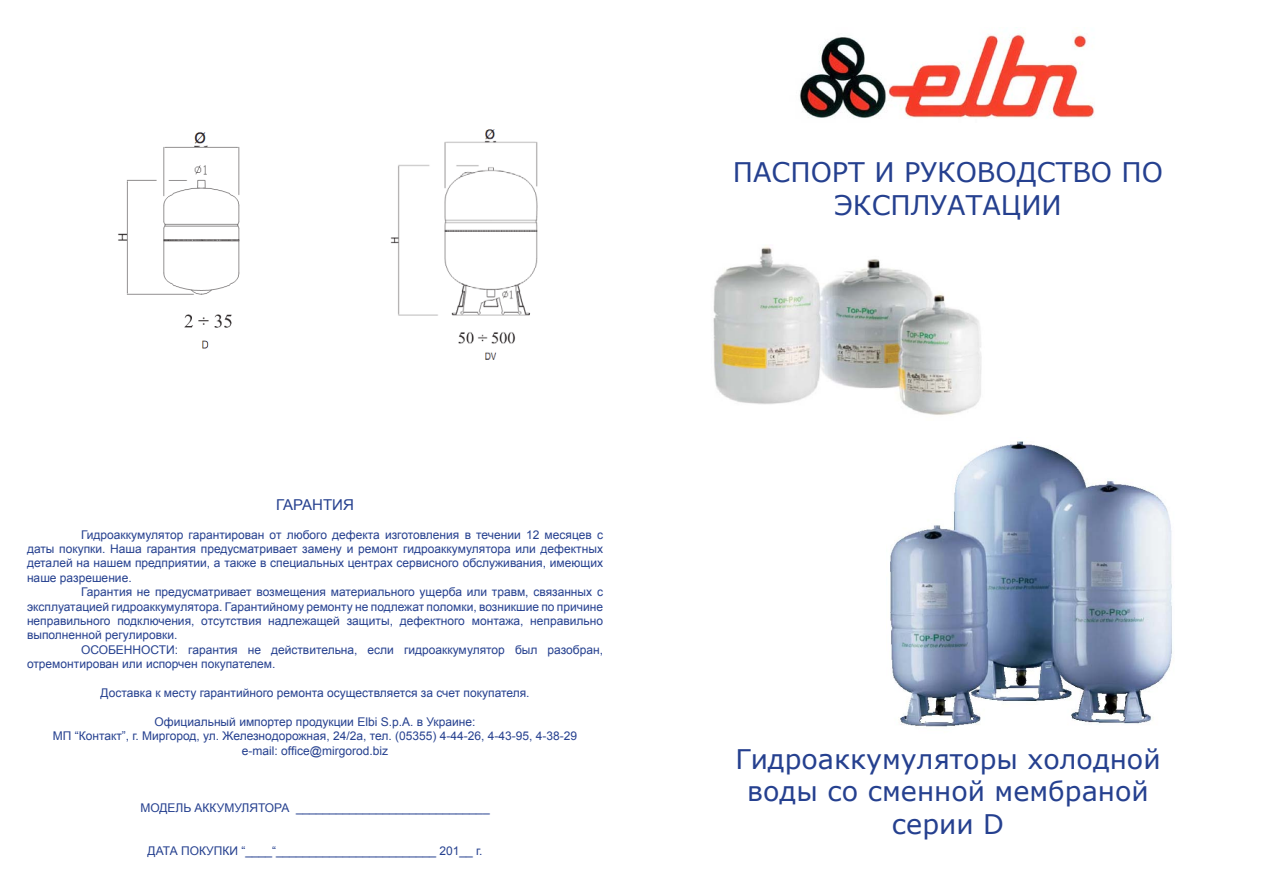
<style>
.page{position:relative;width:1263px;height:893px;background:#fff}
.page>*{position:absolute;margin:0;border:0;box-sizing:border-box;transform-origin:0 0}
.t1{font:27px/32.4px "Verdana";color:#25408f;text-align:center}
.t2{font:15px "Arial";color:#25408f}
.t3{font:12px/14.4px "Arial";color:#25408f;text-align:center}
.s1{font-family:"Arial Unicode MS"}
</style>
<div class="page">
<img style="left:799px;top:27px;width:296px;height:92px">
<img style="left:713px;top:246px;width:269px;height:169px">
<img style="left:890px;top:441px;width:282px;height:286px">
<img style="left:118px;top:132px;width:122px;height:217px">
<img style="left:390px;top:129px;width:148px;height:231px">
<p class="t2" style="left:276px;top:495px;width:79px">ГАРАНТИЯ</p>
<p class="t3" style="left:81px;top:527px;width:523px">Гидроаккумулятор гарантирован от любого дефекта изготовления в течении 12 месяцев с</p>
<p class="t3" style="left:27px;top:542px;width:577px">даты покупки. Наша гарантия предусматривает замену и ремонт гидроаккумулятора или дефектных</p>
<p class="t3" style="left:27px;top:556px;width:577px">деталей на нашем предприятии, а также в специальных центрах сервисного обслуживания, имеющих</p>
<p class="t3" style="left:27px;top:570px;width:106px">наше разрешение.</p>
<p class="t3" style="left:81px;top:585px;width:523px">Гарантия не предусматривает возмещения материального ущерба или травм, связанных с</p>
<p class="t3" style="left:27px;top:599px;width:577px">эксплуатацией гидроаккумулятора. Гарантийному ремонту не подлежат поломки, возникшие по причине</p>
<p class="t3" style="left:27px;top:614px;width:577px">неправильного подключения, отсутствия надлежащей защиты, дефектного монтажа, неправильно</p>
<p class="t3" style="left:27px;top:628px;width:152px">выполненной регулировки.</p>
<p class="t3" style="left:81px;top:642px;width:523px">ОСОБЕННОСТИ: гарантия не действительна, если гидроаккумулятор был разобран,</p>
<p class="t3" style="left:27px;top:657px;width:250px">отремонтирован или испорчен покупателем.</p>
<p class="t3" style="left:100px;top:686px;width:431px">Доставка к месту гарантийного ремонта осуществляется за счет покупателя.</p>
<p class="t3" style="left:53px;top:714px;width:526px">Официальный импортер продукции <span class="s1">Elbi S.p.A.</span> в Украине:<br>МП “Контакт”, г. Миргород, ул. Железнодорожная, 24/2а, тел. (05355) 4-44-26, 4-43-95, 4-38-29 e-mail: office@mirgorod.biz</p>
<p class="t3" style="left:140px;top:801px;width:351px">МОДЕЛЬ АККУМУЛЯТОРА _____________________________</p>
<p class="t3" style="left:148px;top:844px;width:336px">ДАТА ПОКУПКИ “____“________________________ 201__ г.</p>
<h1 class="t1" style="left:733px;top:156px;width:432px">ПАСПОРТ И РУКОВОДСТВО ПО<br>ЭКСПЛУАТАЦИИ</h1>
<h1 class="t1" style="left:735px;top:742px;width:427px">Гидроаккумуляторы холодной воды со сменной мембраной серии D</h1>
</div>
